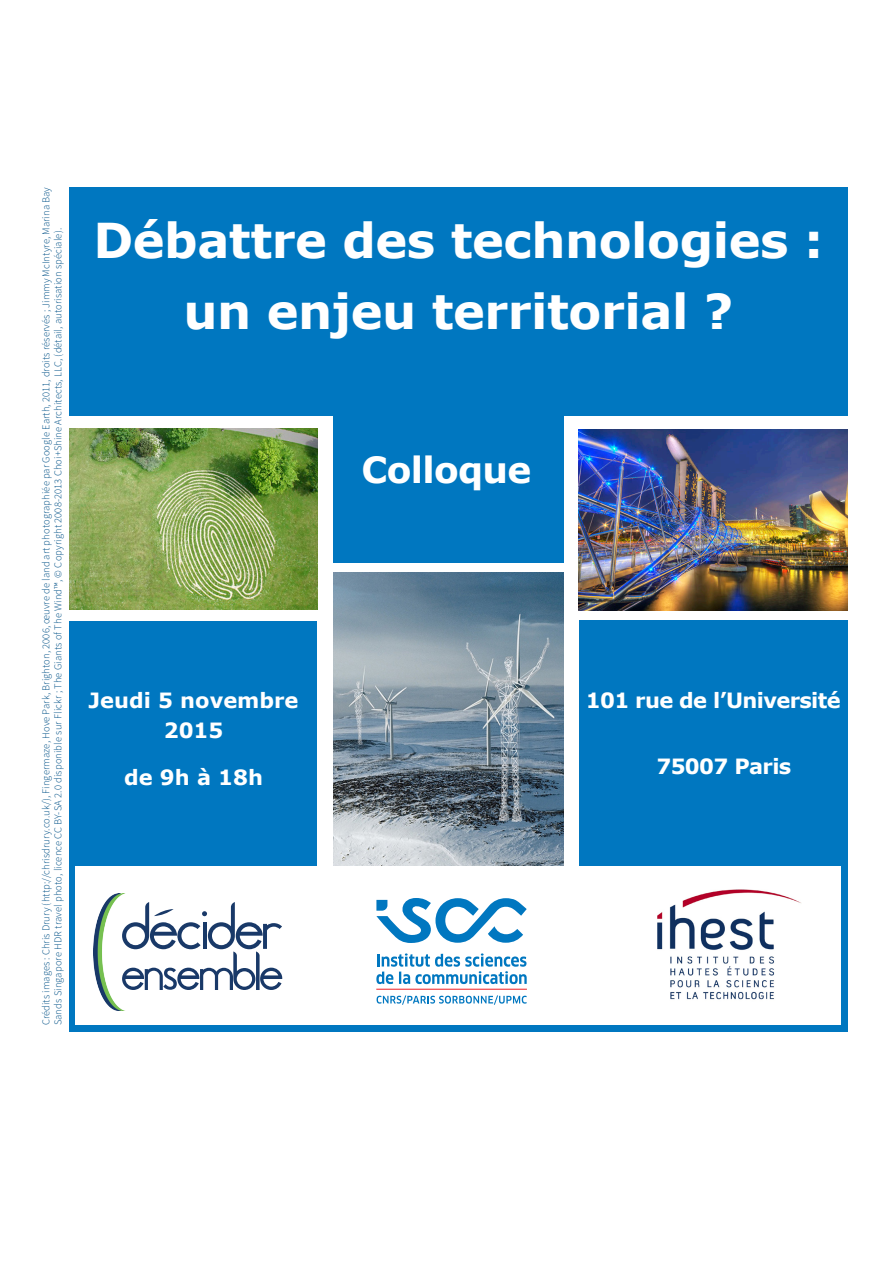
<style>
.page{position:relative;width:893px;height:1263px;background:#fff}
.page>*{position:absolute;margin:0;border:0;box-sizing:border-box;transform-origin:0 0}
.titres_tr{font:700 48px "Verdana";letter-spacing:-.01em;color:#fff}
.titres_tr-2{font:700 36px "Verdana";letter-spacing:-.02em;color:#fff}
.titres_tr-3{font:700 21px "Verdana";letter-spacing:-.03em;color:#fff}
.titres_tr-4{font:700 21px/30px "Verdana";color:#fff;text-align:center}
.modération{font:300 10.5px/12px "Source Sans Pro";letter-spacing:.01em;color:#005187}
</style>
<div class="page">
<div style="left:69px;top:187px;width:778px;height:844px;background:#0077c0"></div>
<div style="left:318px;top:563px;width:261px;height:345px;background:#fff"></div>
<div style="left:564px;top:416px;width:293px;height:204px;background:#fff"></div>
<img style="left:334px;top:573px;width:229px;height:293px">
<img style="left:579px;top:429px;width:268px;height:181px">
<div style="left:50px;top:416px;width:283px;height:204px;background:#fff"></div>
<img style="left:69px;top:428px;width:249px;height:181px">
<div style="left:75px;top:866px;width:766px;height:159px;background:#fff"></div>
<svg style="left:376px;top:953px;width:151px;height:31px"></svg>
<svg style="left:377px;top:995px;width:150px;height:10px"></svg>
<hr style="left:376px;top:989px;width:151px;height:1px;background:#ee1d23">
<svg style="left:376px;top:898px;width:151px;height:45px"></svg>
<img style="left:94px;top:894px;width:189px;height:116px">
<svg style="left:122px;top:902px;width:160px;height:88px"></svg>
<img style="left:657px;top:889px;width:144px;height:111px">
<p class="modération" style="left:40px;top:1025px;width:840px;rotate:-90deg">Crédits images : Chris Drury (http://chrisdrury.co.uk/), Fingermaze, Hove Park, Brighton, 2006, œuvre de land art photographiée par Google Earth, 2011, droits réservés ; Jimmy McIntyre, Marina Bay<br>Sands Singapore HDR travel photo, licence CC BY-SA 2.0 disponible sur Flickr ; The Giants of The Wind™, © Copyright 2008-2013 Choi+Shine Architects, LLC, (détail, autorisation spéciale).</p>
<p class="titres_tr" style="left:94px;top:210px;width:731px">Débattre des technologies :</p>
<p class="titres_tr" style="left:183px;top:281px;width:552px">un enjeu territorial ?</p>
<p class="titres_tr-2" style="left:362px;top:447px;width:171px">Colloque</p>
<p class="titres_tr-4" style="left:89px;top:685px;width:211px">Jeudi 5 novembre<br>2015</p>
<p class="titres_tr-3" style="left:124px;top:764px;width:140px">de 9h à 18h</p>
<p class="titres_tr-3" style="left:586px;top:687px;width:256px">101 rue de l’Université</p>
<p class="titres_tr-3" style="left:656px;top:753px;width:137px">75007 Paris</p>
</div>
